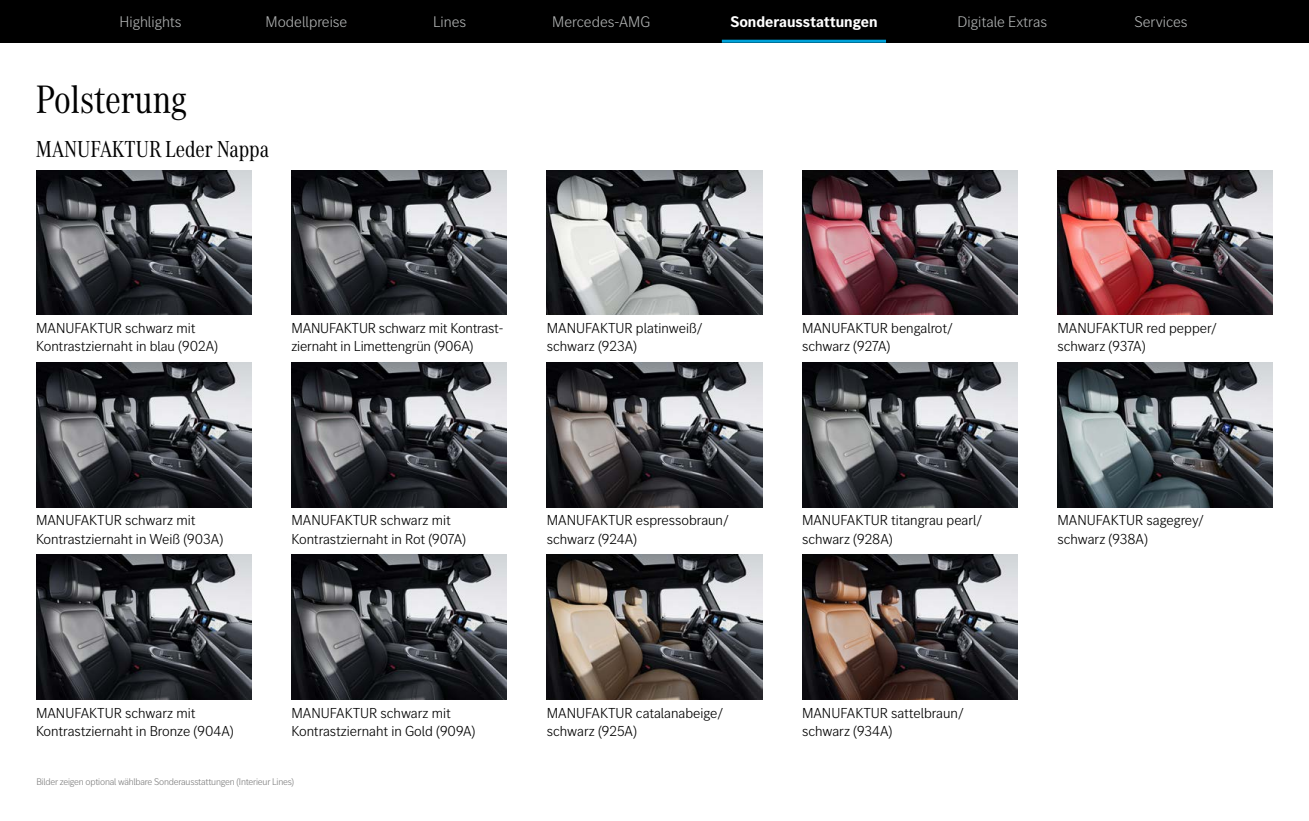
<style>
.page{position:relative;width:1309px;height:821px;background:#fff}
.page>*{position:absolute;margin:0;border:0;box-sizing:border-box;transform-origin:0 0}
.t1{font:41px "MB Corpo A Title Cond";color:#000}
.t2{font:24px "MB Corpo A Title Cond";color:#000}
.t3{font:300 16px "MB Corpo S Title";color:#adafaf}
.t4{font:700 16px "MB Corpo S Title";color:#fff}
.t5{font:300 15px/18px "MB Corpo S Title";color:#000}
.t6{font:300 10px "MB Corpo S Title";letter-spacing:-.02em;color:#808080}
</style>
<div class="page">
<div style="left:0;top:0;width:1309px;height:43px;background:#000"></div>
<hr style="left:722px;top:40px;width:164px;height:3px;background:#00a2d9">
<img style="left:36px;top:170px;width:216px;height:145px">
<img style="left:291px;top:170px;width:216px;height:145px">
<img style="left:36px;top:362px;width:216px;height:144px">
<img style="left:291px;top:362px;width:216px;height:144px">
<img style="left:36px;top:554px;width:215px;height:144px">
<img style="left:291px;top:554px;width:216px;height:144px">
<img style="left:547px;top:170px;width:215px;height:145px">
<img style="left:802px;top:170px;width:215px;height:145px">
<img style="left:1057px;top:170px;width:216px;height:145px">
<img style="left:547px;top:362px;width:215px;height:144px">
<img style="left:802px;top:362px;width:215px;height:144px">
<img style="left:1057px;top:362px;width:216px;height:144px">
<img style="left:547px;top:554px;width:215px;height:144px">
<img style="left:802px;top:554px;width:215px;height:144px">
<p class="t3" style="left:120px;top:12px;width:64px">Highlights</p>
<p class="t3" style="left:266px;top:12px;width:83px">Modellpreise</p>
<p class="t3" style="left:433px;top:12px;width:35px">Lines</p>
<p class="t3" style="left:552px;top:12px;width:100px">Mercedes-AMG</p>
<p class="t4" style="left:730px;top:11px;width:149px">Sonderausstattungen</p>
<p class="t3" style="left:958px;top:12px;width:91px">Digitale Extras</p>
<p class="t3" style="left:1135px;top:12px;width:55px">Services</p>
<h1 class="t1" style="left:36px;top:72px;width:152px">Polsterung</h1>
<h2 class="t2" style="left:36px;top:133px;width:235px">MANUFAKTUR Leder Nappa</h2>
<p class="t5" style="left:36px;top:318px;width:184px">MANUFAKTUR schwarz mit<br>Kontrastziernaht in blau (902A)</p>
<p class="t5" style="left:291px;top:318px;width:212px">MANUFAKTUR schwarz mit Kontrast&shy;ziernaht in Limettengrün (906A)</p>
<p class="t5" style="left:547px;top:318px;width:157px">MANUFAKTUR platinweiß/ schwarz (923A)</p>
<p class="t5" style="left:802px;top:318px;width:152px">MANUFAKTUR bengalrot/ schwarz (927A)</p>
<p class="t5" style="left:1057px;top:318px;width:161px">MANUFAKTUR red pepper/ schwarz (937A)</p>
<p class="t5" style="left:36px;top:510px;width:189px">MANUFAKTUR schwarz mit<br>Kontrastziernaht in Weiß (903A)</p>
<p class="t5" style="left:291px;top:510px;width:176px">MANUFAKTUR schwarz mit<br>Kontrastziernaht in Rot (907A)</p>
<p class="t5" style="left:547px;top:510px;width:183px">MANUFAKTUR espressobraun/ schwarz (924A)</p>
<p class="t5" style="left:802px;top:510px;width:182px">MANUFAKTUR titangrau pearl/ schwarz (928A)</p>
<p class="t5" style="left:1057px;top:510px;width:148px">MANUFAKTUR sagegrey/ schwarz (938A)</p>
<p class="t5" style="left:36px;top:702px;width:199px">MANUFAKTUR schwarz mit<br>Kontrastziernaht in Bronze (904A)</p>
<p class="t5" style="left:291px;top:702px;width:185px">MANUFAKTUR schwarz mit<br>Kontrastziernaht in Gold (909A)</p>
<p class="t5" style="left:547px;top:702px;width:178px">MANUFAKTUR catalanabeige/ schwarz (925A)</p>
<p class="t5" style="left:802px;top:702px;width:163px">MANUFAKTUR sattelbraun/ schwarz (934A)</p>
<p class="t6" style="left:36px;top:774px;width:259px">Bilder zeigen optional wählbare Sonderausstattungen (Interieur Lines)</p>
</div>
